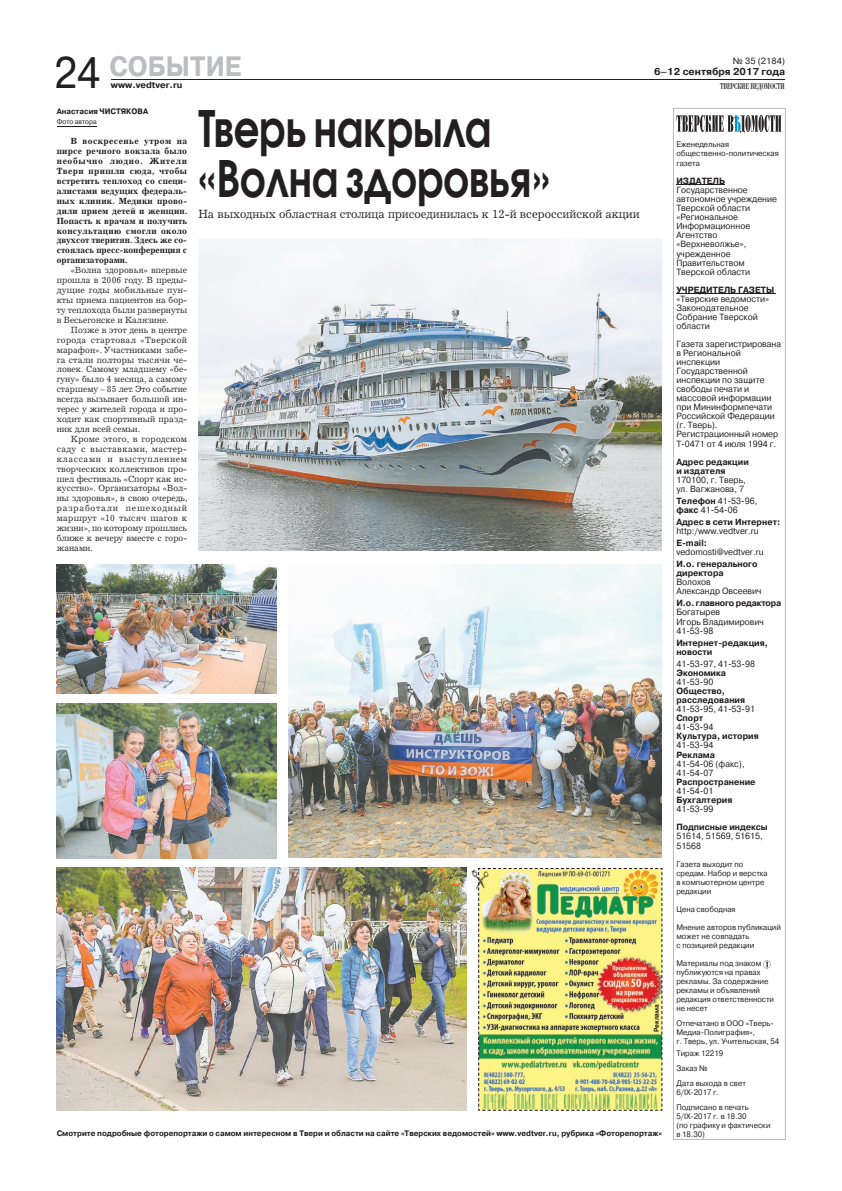
<style>
.page{position:relative;width:842px;height:1191px;background:#fff}
.page>*{position:absolute;margin:0;border:0;box-sizing:border-box;transform-origin:0 0}
.t1{font:600 50px/50px "Avant Garde Gothic C";color:#231f20;scale:.8 1}
.t2{font:44px "Pragmatica C";color:#231f20;scale:.9 1}
.t3{font:700 28px "Pragmatica C";color:#bcbdc0;scale:.9 1}
.t4{font:12px "Excelsior Cyr Upright";color:#231f20;scale:.95 1}
.t5{font:700 10px "Pragmatica C";color:#231f20}
.t6{font:9px/9.1px "Pragmatica C";color:#231f20;scale:.95 1}
.t7{font:9px "Excelsior Cyr Upright";letter-spacing:.005em;color:#231f20;scale:.95 1}
.t8{font:700 9px "Excelsior Cyr";letter-spacing:.015em;color:#231f20;scale:.96 1}
.t9{font:700 9px "Excelsior Cyr";letter-spacing:.015em;color:#231f20;scale:.95 1}
.t10{font:700 9px/9.1px "Pragmatica C";color:#231f20;scale:.95 1}
.t11{font:9px "Excelsior Cyr Upright";letter-spacing:.005em;color:#231f20;scale:.96 1}
.t12{font:9px "Excelsior Cyr Upright";letter-spacing:.025em;color:#231f20;scale:.96 1}
.t13{font:9px "Excelsior Cyr Upright";letter-spacing:.005em;color:#231f20;scale:.94 1}
.t14{font:9px "Excelsior Cyr Upright";letter-spacing:.035em;color:#231f20;scale:.96 1}
.t15{font:700 9px "Excelsior Cyr";letter-spacing:.035em;color:#231f20;scale:.96 1}
.t16{font:9px "Excelsior Cyr Upright";letter-spacing:.04em;color:#231f20;scale:.96 1}
.t17{font:700 9px "Excelsior Cyr";letter-spacing:.04em;color:#231f20;scale:.96 1}
.t18{font:9px "Excelsior Cyr Upright";letter-spacing:.065em;color:#231f20;scale:.96 1}
.t19{font:9px "Excelsior Cyr Upright";letter-spacing:.09em;color:#231f20;scale:.96 1}
.t20{font:700 9px "Excelsior Cyr";letter-spacing:.075em;color:#231f20;scale:.96 1}
.t21{font:700 9px "Excelsior Cyr";letter-spacing:.05em;color:#231f20;scale:.96 1}
.t22{font:9px "Bodoni Cond C";color:#231f20;scale:.85 1}
.t23{font:700 9px "Pragmatica C";color:#231f20}
.t24{font:9px "Pragmatica C";color:#231f20}
.t25{font:8px/9.1px "Pragmatica C";color:#231f20;scale:.95 1}
.t26{font:700 8px "Pragmatica C";color:#231f20;scale:.95 1}
.t27{font:7px "Pragmatica C";color:#231f20;scale:.95 1}
.t28{font:700 6.5px "Cyrvetica";color:#231f20}
.s1{font-weight:700}
.s2{font-weight:400}
</style>
<div class="page">
<hr style="left:111px;top:79px;width:674px;height:1px;background:#231f20">
<svg style="left:673px;top:108px;width:112px;height:1032px"></svg>
<hr style="left:676px;top:184px;width:49px;height:1px;background:#231f20">
<hr style="left:676px;top:294px;width:100px;height:1px;background:#231f20">
<svg style="left:763px;top:961px;width:8px;height:7px"></svg>
<svg style="left:676px;top:115px;width:105px;height:19px"></svg>
<img style="left:465px;top:867px;width:13px;height:24px">
<img style="left:478px;top:868px;width:184px;height:243px">
<hr style="left:57px;top:127px;width:40px;height:1px;background:#231f20">
<img style="left:198px;top:239px;width:464px;height:312px">
<img style="left:57px;top:703px;width:220px;height:155px">
<img style="left:57px;top:564px;width:220px;height:129px">
<img style="left:57px;top:868px;width:410px;height:242px">
<img style="left:288px;top:564px;width:374px;height:294px">
<p class="t2" style="left:54px;top:57px;width:53px">24</p>
<p class="t3" style="left:109px;top:52px;width:148px">СОБЫТИЕ</p>
<p class="t23" style="left:111px;top:80px;width:73px">www.vedtver.ru</p>
<p class="t24" style="left:733px;top:58px;width:54px">№ 35 (2184)</p>
<p class="t5" style="left:654px;top:66px;width:133px">6–12 сентября 2017 года</p>
<p class="t22" style="left:720px;top:81px;width:78px">ТВЕРСКИЕ ВЕДОМОСТИ</p>
<p class="t26" style="left:57px;top:107px;width:98px">Анастасия ЧИСТЯКОВА</p>
<p class="t27" style="left:57px;top:119px;width:44px">Фото автора</p>
<p class="t21" style="left:71px;top:136px;width:123px">В воскресенье утром на</p>
<p class="t8" style="left:57px;top:146px;width:137px">пирсе речного вокзала было</p>
<p class="t20" style="left:57px;top:156px;width:137px">необычно людно. Жители</p>
<p class="t17" style="left:57px;top:166px;width:137px">Твери пришли сюда, чтобы</p>
<p class="t8" style="left:57px;top:176px;width:137px">встретить теплоход со специ-</p>
<p class="t8" style="left:57px;top:186px;width:137px">алистами ведущих федераль-</p>
<p class="t8" style="left:57px;top:196px;width:137px">ных клиник. Медики прово-</p>
<p class="t8" style="left:57px;top:206px;width:138px">дили прием детей и женщин.</p>
<p class="t9" style="left:57px;top:215px;width:139px">Попасть к врачам и получить</p>
<p class="t15" style="left:57px;top:225px;width:137px">консультацию смогли около</p>
<p class="t9" style="left:57px;top:235px;width:139px">двухсот тверитян. Здесь же со-</p>
<p class="t9" style="left:57px;top:245px;width:139px">стоялась пресс-конференция с</p>
<p class="t9" style="left:57px;top:255px;width:76px">организаторами.</p>
<p class="t7" style="left:71px;top:265px;width:124px">«Волна здоровья» впервые</p>
<p class="t7" style="left:57px;top:275px;width:139px">прошла в 2006 году. В преды-</p>
<p class="t12" style="left:57px;top:285px;width:137px">дущие годы мобильные пун-</p>
<p class="t7" style="left:57px;top:295px;width:139px">кты приема пациентов на бор-</p>
<p class="t7" style="left:57px;top:305px;width:139px">ту теплохода были развернуты</p>
<p class="t7" style="left:57px;top:315px;width:119px">в Весьегонске и Калязине.</p>
<p class="t7" style="left:71px;top:324px;width:124px">Позже в этот день в центре</p>
<p class="t14" style="left:57px;top:334px;width:137px">города стартовал «Тверской</p>
<p class="t7" style="left:57px;top:344px;width:139px">марафон». Участниками забе-</p>
<p class="t11" style="left:57px;top:354px;width:137px">га стали полторы тысячи че-</p>
<p class="t7" style="left:57px;top:364px;width:139px">ловек. Самому младшему «бе-</p>
<p class="t7" style="left:57px;top:374px;width:139px">гуну» было 4 месяца, а самому</p>
<p class="t7" style="left:57px;top:384px;width:139px">старшему – 85 лет. Это событие</p>
<p class="t7" style="left:57px;top:394px;width:139px">всегда вызывает большой ин-</p>
<p class="t7" style="left:57px;top:404px;width:139px">терес у жителей города и про-</p>
<p class="t11" style="left:57px;top:414px;width:137px">ходит как спортивный празд-</p>
<p class="t7" style="left:57px;top:424px;width:89px">ник для всей семьи.</p>
<p class="t12" style="left:71px;top:434px;width:123px">Кроме этого, в г ородском</p>
<p class="t16" style="left:57px;top:444px;width:137px">саду с выставками, мастер-</p>
<p class="t18" style="left:57px;top:453px;width:137px">классами и выступлением</p>
<p class="t11" style="left:57px;top:463px;width:137px">творческих коллективов про-</p>
<p class="t7" style="left:57px;top:473px;width:139px">шел фестиваль «Спорт как ис-</p>
<p class="t7" style="left:57px;top:483px;width:139px">кусство». Организаторы «Вол-</p>
<p class="t7" style="left:57px;top:493px;width:139px">ны здоровья», в свою очередь,</p>
<p class="t19" style="left:57px;top:503px;width:137px">разработали пешеходный</p>
<p class="t12" style="left:57px;top:513px;width:137px">маршрут «10 тысяч шагов к</p>
<p class="t13" style="left:57px;top:523px;width:140px">жизни», по которому прошлись</p>
<p class="t7" style="left:57px;top:533px;width:139px">ближе к вечеру вместе с горо-</p>
<p class="t7" style="left:57px;top:543px;width:40px">жанами.</p>
<p class="t1" style="left:198px;top:103px;width:441px">Тверь накрыла «Волна здоровья»</p>
<p class="t4" style="left:198px;top:207px;width:466px">На выходных областная столица присоединилась к 12-й всероссийской акции</p>
<p class="t28" style="left:654px;top:1032px;width:29px;rotate:-90deg">Реклама</p>
<p class="t26" style="left:57px;top:1129px;width:639px">Смотрите подробные фоторепортажи о самом интересном в Твери и области на сайте «Тверских ведомостей» www.vedtver.ru, рубрика «Фоторепортаж»</p>
<p class="t25" style="left:676px;top:141px;width:109px">Еженедельная общественно-политическая газета</p>
<p class="t6" style="left:676px;top:177px;width:107px"><span class="s1">ИЗДАТЕЛЬ<br></span>Государственное автономное учреждение<br>Тверской области «Региональное<br>Информационное<br>Агентство «Верхневолжье», учрежденное<br>Правительством<br>Тверской области</p>
<p class="t6" style="left:676px;top:286px;width:104px"><span class="s1">УЧРЕДИТЕЛЬ ГАЗЕТЫ </span>«Тверские ведомости»<br>Законодательное<br>Собрание Тверской области</p>
<p class="t6" style="left:676px;top:341px;width:112px">Газета зарегистрирована в Региональной инспекции<br>Государственной инспекции по защите свободы печати и массовой информации при Мининформпечати<br>Российской Федерации (г. Тверь).<br>Регистрационный номер<br>Т-0471 от 4 июля 1994 г.</p>
<p class="t6" style="left:676px;top:458px;width:78px"><span class="s1">Адрес редакции и издателя<br></span>170100, г. Тверь, ул. Вагжанова, 7</p>
<p class="t6" style="left:676px;top:497px;width:87px"><span class="s1">Телефон</span> 41-53-96, <span class="s1">факс</span> 41-54-06</p>
<p class="t6" style="left:676px;top:518px;width:111px"><span class="s1">Адрес в сети Интернет: </span>http:/www.vedtver.ru</p>
<p class="t6" style="left:676px;top:539px;width:93px"><span class="s1">E-mail: </span>vedomosti@vedtver.ru</p>
<p class="t10" style="left:676px;top:560px;width:91px">И.о. генерального директора<br><span class="s2">Волохов<br>Александр Овсеевич</span></p>
<p class="t6" style="left:676px;top:600px;width:112px"><span class="s1">И.о. главного редактора<br></span>Богатырев<br>Игорь Владимирович<br>41-53-98</p>
<p class="t10" style="left:676px;top:638px;width:98px">Интернет-редакция, новости</p>
<p class="t6" style="left:676px;top:660px;width:88px">41-53-97, 41-53-98<br><span class="s1">Экономика<br></span>41-53-90<br><span class="s1">Общество, расследования<br></span>41-53-95, 41-53-91<br><span class="s1">Спорт<br></span>41-53-94<br><span class="s1">Культура, история<br></span>41-53-94<br><span class="s1">Реклама<br></span>41-54-06 (факс),<br>41-54-07<br><span class="s1">Распространение<br></span>41-54-01<br><span class="s1">Бухгалтерия<br></span>41-53-99</p>
<p class="t6" style="left:676px;top:824px;width:98px"><span class="s1">Подписные индексы<br></span>51614, 51569, 51615,<br>51568</p>
<p class="t25" style="left:676px;top:860px;width:98px">Газета выходит по средам. Набор и верстка в компьютерном центре редакции</p>
<p class="t25" style="left:676px;top:905px;width:64px">Цена свободная</p>
<p class="t25" style="left:676px;top:924px;width:112px">Мнение авторов публикаций может не совпадать<br>с позицией редакции</p>
<p class="t25" style="left:676px;top:960px;width:104px">Материалы под знаком публикуются на правах рекламы. За содержание рекламы и объявлений редакция ответственности не несет</p>
<p class="t25" style="left:676px;top:1020px;width:110px">Отпечатано в ООО «Тверь-<br>Медиа-Полиграфия»,<br>г. Тверь, ул. Учительская, 54</p>
<p class="t25" style="left:676px;top:1047px;width:75px;line-height:14.8px">Тираж 12219<br>Заказ №<br>Дата выхода в свет</p>
<p class="t25" style="left:676px;top:1086px;width:78px;line-height:14.8px">6/IX-2017 г.<br>Подписано в печать</p>
<p class="t25" style="left:676px;top:1112px;width:101px">5/IX-2017 г. в 18.30<br>(по графику и фактически в 18.30)</p>
</div>
